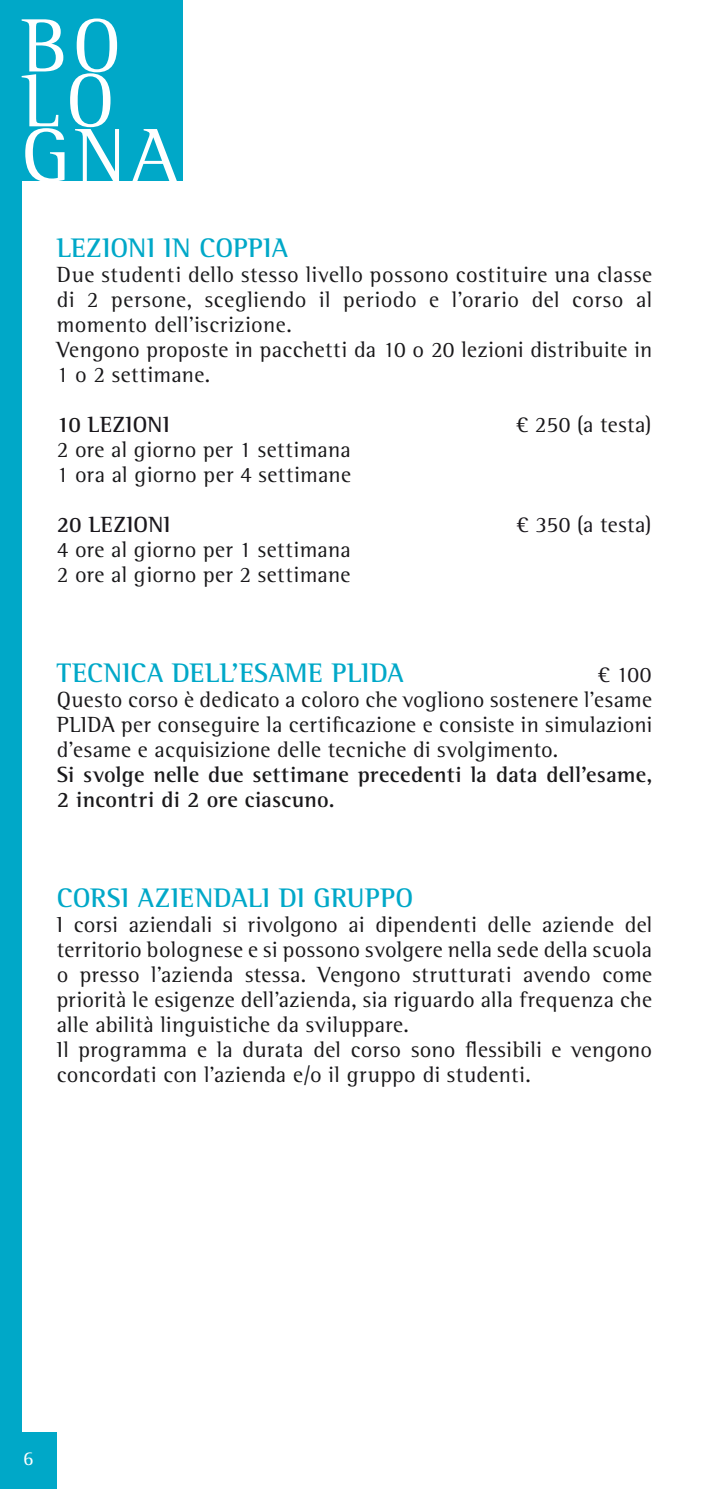
<style>
.page{position:relative;width:709px;height:1489px;background:#fff}
.page>*{position:absolute;margin:0;border:0;box-sizing:border-box;transform-origin:0 0}
.t1{font:77.5px/54.8px "Rotis Semi Serif Std";letter-spacing:.085em;color:#fff}
.t2{font:700 27.5px "Rotis Semi Serif Std";letter-spacing:.01em;color:#00a8c8}
.t3{font:22.5px/25px "Rotis Semi Serif Std";letter-spacing:.02em;color:#19181a}
.t4{font:700 22.5px/25px "Rotis Semi Serif Std";letter-spacing:.01em;color:#19181a}
.t5{font:700 22.5px "Rotis Semi Serif Std";letter-spacing:.005em;color:#1a171c}
.t6{font:22.5px "Rotis Semi Serif Std";letter-spacing:.02em;color:#1a171c}
.t7{font:20px "Rotis Semi Serif Std";color:#fff}
.s1{color:#19181a}
</style>
<div class="page">
<div style="left:0;top:0;width:182px;height:181px;background:#00a8c8"></div>
<div style="left:0;top:0;width:22px;height:1488px;background:#00a8c8"></div>
<div style="left:0;top:1431px;width:57px;height:57px;background:#00a8c8"></div>
<h1 class="t1" style="left:22px;top:18px;width:156px">BO<br>LO<br>GNA</h1>
<p class="t2" style="left:57px;top:231px;width:233px">LEZIONI IN COPPIA</p>
<p class="t3" style="left:57px;top:261px;width:597px">Due studenti dello stesso livello possono costituire una classe di 2 persone, scegliendo il periodo e l’orario del corso al momento dell’iscrizione.<br>Vengono proposte in pacchetti da 10 o 20 lezioni distribuite in 1 o 2 settimane.</p>
<p class="t5" style="left:57px;top:410px;width:114px"><span class="s1">10</span> LEZIONI</p>
<p class="t3" style="left:516px;top:411px;width:137px">€ 250 (a testa)</p>
<p class="t3" style="left:57px;top:436px;width:296px">2 ore al giorno per 1 settimana<br>1 ora al giorno per 4 settimane</p>
<p class="t5" style="left:57px;top:510px;width:115px">20 LEZIONI</p>
<p class="t6" style="left:516px;top:511px;width:136px">€ 350 (a testa)</p>
<p class="t3" style="left:57px;top:536px;width:296px">4 ore al giorno per 1 settimana<br>2 ore al giorno per 2 settimane</p>
<p class="t2" style="left:57px;top:656px;width:348px">TECNICA DELL’ESAME PLIDA</p>
<p class="t6" style="left:598px;top:661px;width:55px">€ 100</p>
<p class="t3" style="left:57px;top:686px;width:597px;text-align:justify">Questo corso è dedicato a coloro che vogliono sostenere l’esame PLIDA per conseguire la certificazione e consiste in simulazioni d’esame e acquisizione delle tecniche di svolgimento.</p>
<p class="t4" style="left:57px;top:761px;width:597px">Si svolge nelle due settimane precedenti la data dell’esame,<br>2 incontri di 2 ore ciascuno.</p>
<p class="t2" style="left:57px;top:881px;width:358px">CORSI AZIENDALI DI GRUPPO</p>
<p class="t3" style="left:57px;top:911px;width:597px">I corsi aziendali si rivolgono ai dipendenti delle aziende del territorio bolognese e si possono svolgere nella sede della scuola o presso l’azienda stessa. Vengono strutturati avendo come priorità le esigenze dell’azienda, sia riguardo alla frequenza che alle abilità linguistiche da sviluppare.<br>Il programma e la durata del corso sono flessibili e vengono concordati con l’azienda e/o il gruppo di studenti.</p>
<p class="t7" style="left:23px;top:1446px;width:12px">6</p>
</div>
